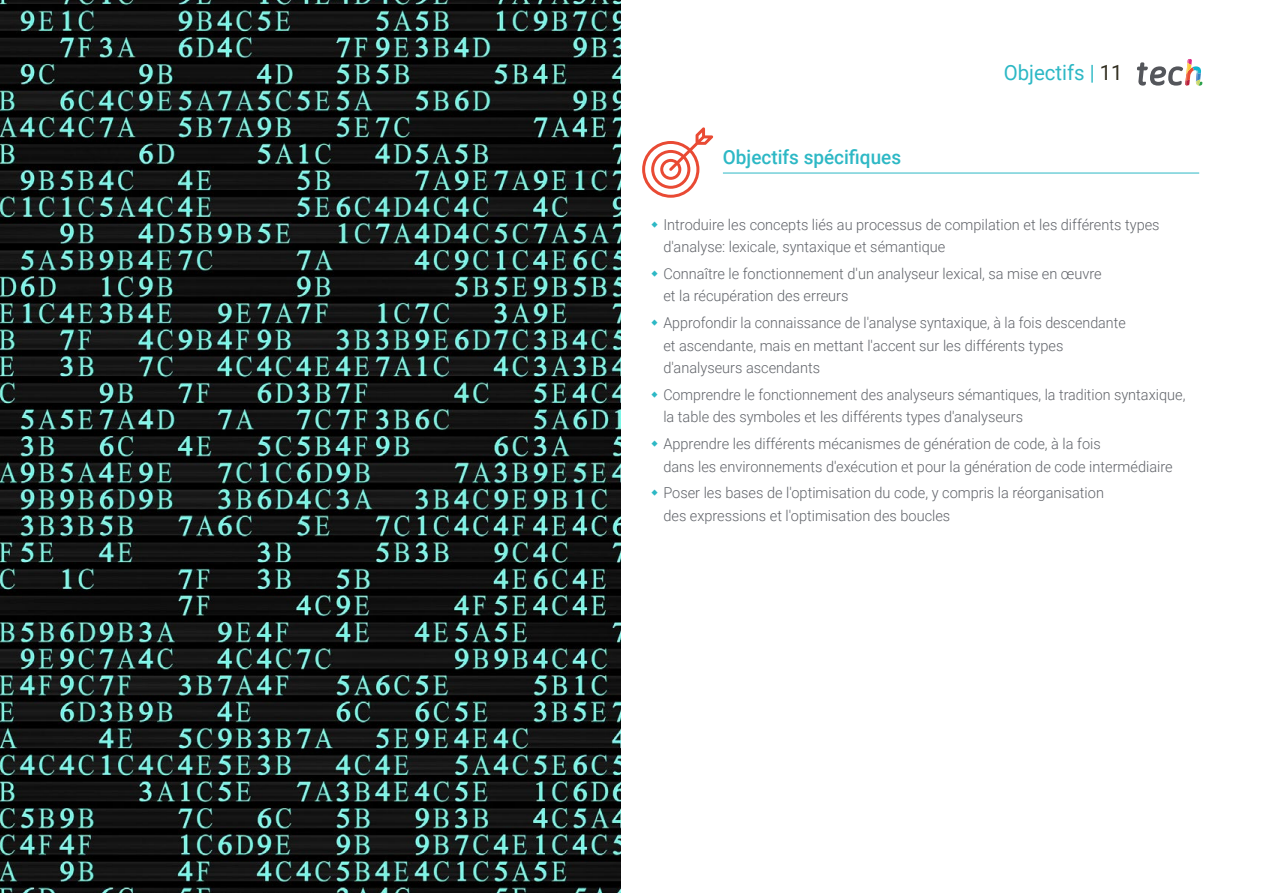
<style>
.page{position:relative;width:1263px;height:893px;background:#fff}
.page>*{position:absolute;margin:0;border:0;box-sizing:border-box;transform-origin:0 0}
.t1{font:21px "Roboto";color:#2db8c5}
.t2{font:500 19.5px "Roboto";color:#2db8c5}
.t3{font:300 15px/22.5px "Roboto";color:#61646a}
.t4{font:300 15px/22.5px "Roboto";color:#61646a;scale:.95 1}
.s1{color:#312e20}
</style>
<div class="page">
<hr style="left:723px;top:173px;width:476px;height:1px;background:#2db8c5">
<svg style="left:642px;top:127px;width:71px;height:71px"></svg>
<img style="left:0;top:0;width:621px;height:893px">
<svg style="left:1137px;top:59px;width:65px;height:27px"></svg>
<h2 class="t2" style="left:723px;top:144px;width:180px">Objectifs spécifiques</h2>
<h1 class="t1" style="left:1004px;top:57px;width:120px">Objectifs | <span class="s1">11</span></h1>
<p class="t3" style="left:663px;top:213px;width:498px">Introduire les concepts liés au processus de compilation et les différents types d'analyse: lexicale, syntaxique et sémantique</p>
<p class="t3" style="left:663px;top:262px;width:440px">Connaître le fonctionnement d'un analyseur lexical, sa mise en œuvre et la récupération des erreurs</p>
<p class="t4" style="left:663px;top:311px;width:488px">Approfondir la connaissance de l'analyse syntaxique, à la fois descendante et ascendante, mais en mettant l'accent sur les différents types d'analyseurs ascendants</p>
<p class="t4" style="left:663px;top:383px;width:551px">Comprendre le fonctionnement des analyseurs sémantiques, la tradition syntaxique, la table des symboles et les différents types d'analyseurs</p>
<p class="t3" style="left:663px;top:432px;width:511px">Apprendre les différents mécanismes de génération de code, à la fois<br>dans les environnements d'exécution et pour la génération de code intermédiaire</p>
<p class="t3" style="left:663px;top:481px;width:442px">Poser les bases de l'optimisation du code, y compris la réorganisation des expressions et l'optimisation des boucles</p>
</div>
